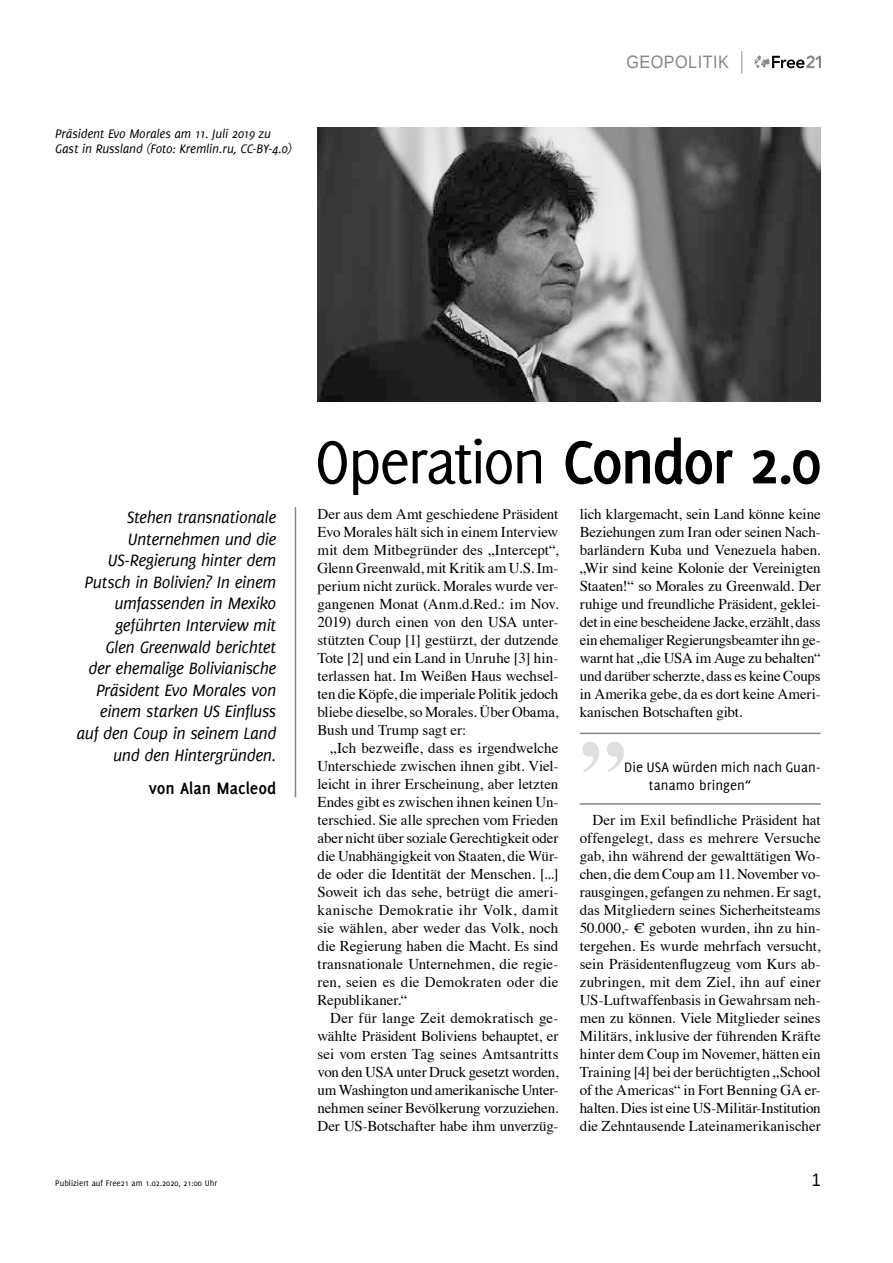
<style>
.page{position:relative;width:893px;height:1263px;background:#fff}
.page>*{position:absolute;margin:0;border:0;box-sizing:border-box;transform-origin:0 0}
.t1{font:700 91.5px "Times";color:#dfdfdf}
.t2{font:66px "Delicious";letter-spacing:-.045em;color:#000}
.t3{font:italic 18px/21.6px "Delicious";letter-spacing:-.025em;color:#000;text-align:right}
.t4{font:700 18px "Delicious";color:#000}
.t5{font:18px "Liberation Sans";letter-spacing:.03em;color:#868686;scale:.9 1}
.t6{font:18px "Liberation Sans";color:#000;scale:.9 1}
.t7{font:15px/18px "Times";color:#000;text-align:justify}
.t8{font:15px/18px "Delicious";letter-spacing:.005em;color:#000}
.t9{font:italic 13.5px/15px "Delicious";letter-spacing:-.01em;color:#000}
.t10{font:9px "Delicious";color:#000}
.s1{font-weight:700}
</style>
<div class="page">
<svg style="left:755px;top:55px;width:66px;height:13px"></svg>
<svg style="left:741px;top:51px;width:1px;height:23px"></svg>
<hr style="left:580px;top:733px;width:241px;height:1px;background:#868686">
<hr style="left:580px;top:803px;width:241px;height:2px;background:#868686">
<hr style="left:295px;top:507px;width:1px;height:290px;background:#868686">
<img style="left:317px;top:128px;width:504px;height:274px">
<p class="t9" style="left:55px;top:126px;width:238px">Präsident Evo Morales am 11. Juli 2019 zu<br>Gast in Russland (Foto: Kremlin.ru, CC-BY-4.0)</p>
<p class="t5" style="left:626px;top:52px;width:115px">GEOPOLITIK</p>
<p class="t3" style="left:77px;top:506px;width:201px">Stehen transnationale<br>Unternehmen und die<br>US-Regierung hinter dem<br>Putsch in Bolivien? In einem umfassenden in Mexiko geführten Interview mit<br>Glen Greenwald berichtet<br>der ehemalige Bolivianische<br>Präsident Evo Morales von einem starken US Einfluss auf den Coup in seinem Land und den Hintergründen.</p>
<p class="t4" style="left:149px;top:778px;width:129px">von Alan Macleod</p>
<h2 class="t2" style="left:314px;top:425px;width:508px">Operation <span class="s1">Condor 2.0</span></h2>
<p class="t7" style="left:317px;top:504px;width:242px">Der aus dem Amt geschiedene Präsident Evo Morales hält sich in einem Interview mit dem Mitbegründer des „Intercept“, Glenn Greenwald, mit Kritik am U.S. Im&shy;perium nicht zurück. Morales wurde ver&shy;gangenen Monat (Anm.d.Red.: im Nov.<br>2019) durch einen von den USA unter&shy;stützten Coup [1] gestürzt, der dutzende Tote [2] und ein Land in Unruhe [3] hin&shy;terlassen hat. Im Weißen Haus wechsel&shy;ten die Köpfe, die imperiale Politik jedoch bliebe dieselbe, so Morales. Über Obama, Bush und Trump sagt er:</p>
<p class="t7" style="left:317px;top:738px;width:243px;text-indent:13px">„Ich bezweifle, dass es irgendwelche Unterschiede zwischen ihnen gibt. Viel&shy;leicht in ihrer Erscheinung, aber letzten Endes gibt es zwischen ihnen keinen Un&shy;terschied. Sie alle sprechen vom Frieden aber nicht über soziale Gerechtigkeit oder die Unabhängigkeit von Staaten, die Wür&shy;de oder die Identität der Menschen. [...] Soweit ich das sehe, betrügt die ameri&shy;kanische Demokratie ihr Volk, damit sie wählen, aber weder das Volk, noch die Regierung haben die Macht. Es sind transnationale Unternehmen, die regie&shy;ren, seien es die Demokraten oder die Republikaner.“</p>
<p class="t7" style="left:317px;top:1008px;width:242px;text-indent:13px">Der für lange Zeit demokratisch ge&shy;wählte Präsident Boliviens behauptet, er sei vom ersten Tag seines Amtsantritts von den USA unter Druck gesetzt worden, um Washington und amerikanische Unter&shy;nehmen seiner Bevölkerung vorzuziehen.<br>Der US-Botschafter habe ihm unverzüg-</p>
<p class="t7" style="left:580px;top:504px;width:242px">lich klargemacht, sein Land könne keine Beziehungen zum Iran oder seinen Nach&shy;barländern Kuba und Venezuela haben. „Wir sind keine Kolonie der Vereinigten Staaten!“ so Morales zu Greenwald. Der ruhige und freundliche Präsident, geklei&shy;det in eine bescheidene Jacke, erzählt, dass ein ehemaliger Regierungsbeamter ihn ge&shy;warnt hat „die USA im Auge zu behalten“ und darüber scherzte, dass es keine Coups in Amerika gebe, da es dort keine Ameri&shy;kanischen Botschaften gibt.</p>
<h1 class="t1" style="left:580px;top:637px;width:47px">„</h1>
<p class="t8" style="left:649px;top:758px;width:173px;text-indent:-25px">Die USA würden mich nach Guan&shy;tanamo bringen“</p>
<p class="t7" style="left:580px;top:810px;width:242px;text-indent:13px">Der im Exil befindliche Präsident hat offengelegt, dass es mehrere Versuche gab, ihn während der gewalttätigen Wo&shy;chen, die dem Coup am 11. November vo&shy;rausgingen, gefangen zu nehmen. Er sagt, das Mitgliedern seines Sicherheitsteams 50.000,- € geboten wurden, ihn zu hin&shy;tergehen. Es wurde mehrfach versucht, sein Präsidentenflugzeug vom Kurs ab&shy;zubringen, mit dem Ziel, ihn auf einer US-Luftwaffenbasis in Gewahrsam neh&shy;men zu können. Viele Mitglieder seines Militärs, inklusive der führenden Kräfte hinter dem Coup im Novemer, hätten ein Training [4] bei der berüchtigten „School of the Americas“ in Fort Benning GA er&shy;halten. Dies ist eine US-Militär-Institution die Zehntausende Lateinamerikanischer</p>
<p class="t10" style="left:55px;top:1178px;width:163px">Publiziert auf Free21 am 1.02.2020, 21:00 Uhr</p>
<p class="t6" style="left:812px;top:1169px;width:12px">1</p>
</div>
